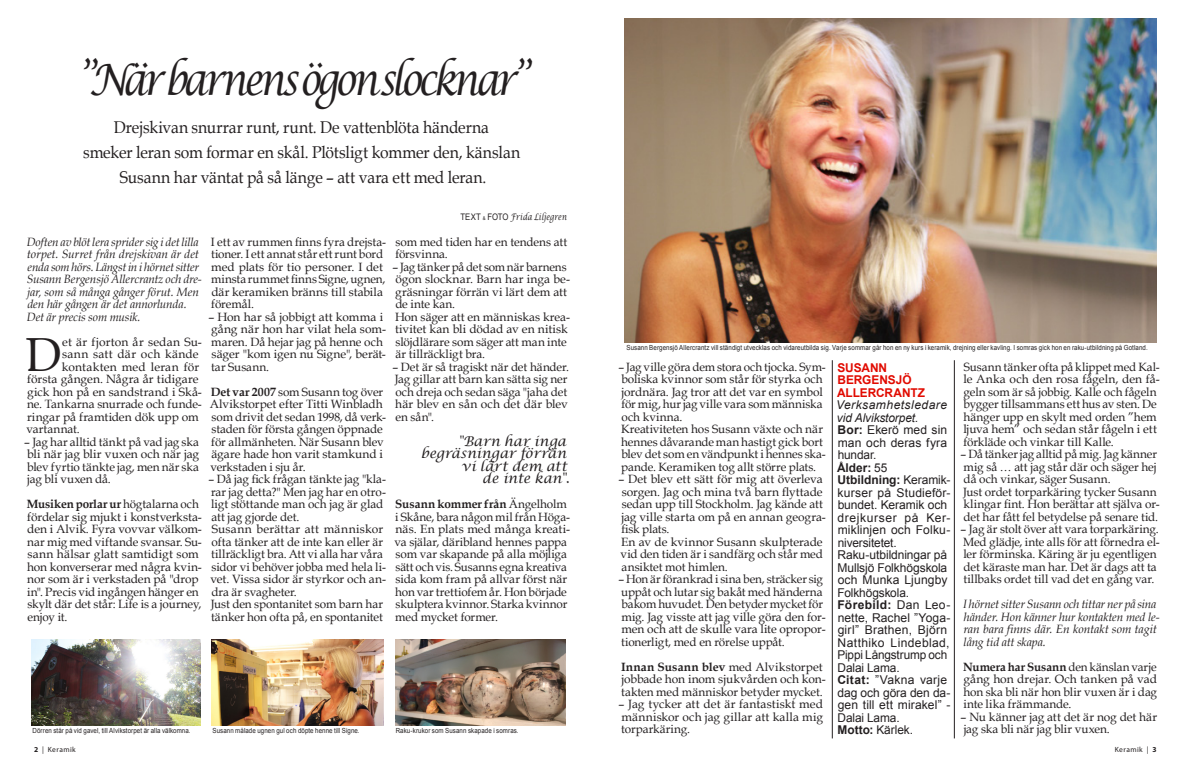
<style>
.page{position:relative;width:1191px;height:780px;background:#fff}
.page>*{position:absolute;margin:0;border:0;box-sizing:border-box;transform-origin:0 0}
.t1{font:47.8px "Book Antiqua";color:#231f20}
.t2{font:italic 43.3px "Lucida Calligraphy";letter-spacing:-.095em;color:#231f20;scale:.83 1}
.t3{font:17px/25px "Book Antiqua";letter-spacing:-.005em;color:#231f20;text-align:center;scale:.92 1}
.t4{font:italic 13.6px/12.5px "Lucida Calligraphy";letter-spacing:.01em;color:#231f20;text-align:right}
.t5{font:12.1px/12.5px "Arial";color:#231f20}
.t6{font:700 12.1px/12.5px "Arial";letter-spacing:-.005em;color:#e10a00}
.t7{font:12px/12.5px "Book Antiqua";color:#231f20}
.t8{font:italic 12px/12.5px "Book Antiqua";letter-spacing:-.01em;color:#231f20}
.t9{font:12px "Book Antiqua";letter-spacing:.025em;color:#231f20}
.t10{font:italic 9px "Lucida Calligraphy";letter-spacing:.02em;color:#231f20;scale:.76 1}
.t11{font:7.5px "Myriad Pro";letter-spacing:.06em;color:#231f20}
.t12{font:7px "Arial";letter-spacing:.01em;color:#231f20;scale:.88 1}
.s1{font-family:"Arial Narrow";font-style:normal}
.s2{font-family:"Arial Narrow";font-style:normal;font-size:5px}
.s3{font-weight:700}
.s4{font-style:italic}
</style>
<div class="page">
<img style="left:625px;top:18px;width:532px;height:324px">
<img style="left:212px;top:639px;width:171px;height:86px">
<img style="left:31px;top:639px;width:169px;height:86px">
<hr style="left:831px;top:360px;width:1px;height:378px;background:#231f20">
<hr style="left:954px;top:360px;width:1px;height:378px;background:#231f20">
<img style="left:395px;top:639px;width:170px;height:86px">
<h2 class="t2" style="left:78px;top:54px;width:545px">”När barnens ögon slocknar”</h2>
<h3 class="t3" style="left:83px;top:115px;width:476px">Drejskivan snurrar runt, runt. De vattenblöta händerna<br>smeker leran som formar en skål. Plötsligt kommer den, känslan<br>Susann har väntat på så länge – att vara ett med leran.</h3>
<p class="t10" style="left:460px;top:212px;width:141px"><span class="s1">TEXT</span> <span class="s2">&amp;</span> <span class="s1">FOTO</span> Frida Liljegren</p>
<p class="t7" style="left:211px;top:235px;width:177px">I ett av rummen finns fyra drejsta&shy;tioner. I ett annat står ett runt bord med plats för tio personer. I det minsta rummet finns Signe, ugnen, där keramiken bränns till stabila föremål.</p>
<p class="t7" style="left:208px;top:310px;width:179px">– Hon har så jobbigt att komma i gång när hon har vilat hela som&shy;maren. Då hejar jag på henne och säger "kom igen nu Signe", berät&shy;tar Susann.</p>
<p class="t7" style="left:210px;top:385px;width:177px"><span class="s3">Det var 2007</span> som Susann tog över<br>Alvikstorpet efter Titti Winbladh som drivit det sedan 1998, då verk&shy;staden för första gången öppnade för allmänheten. När Susann blev ägare hade hon varit stamkund i verkstaden i sju år.</p>
<p class="t7" style="left:208px;top:473px;width:179px">– Då jag fick frågan tänkte jag "kla&shy;rar jag detta?" Men jag har en otro&shy;ligt stöttande man och jag är glad att jag gjorde det.<br>Susann berättar att människor ofta tänker att de inte kan eller är tillräckligt bra. Att vi alla har våra sidor vi behöver jobba med hela li&shy;vet. Vissa sidor är styrkor och an&shy;dra är svagheter.<br>Just den spontanitet som barn har tänker hon ofta på, en spontanitet</p>
<p class="t7" style="left:395px;top:235px;width:173px">som med tiden har en tendens att försvinna.</p>
<p class="t7" style="left:392px;top:260px;width:179px">– Jag tänker på det som när barnens ögon slocknar. Barn har inga be&shy;gräsningar förrän vi lärt dem att de inte kan.<br>Hon säger att en människas krea&shy;tivitet kan bli dödad av en nitisk slöjdlärare som säger att man inte är tillräckligt bra.</p>
<p class="t7" style="left:392px;top:360px;width:178px">– Det är så tragiskt när det händer.<br>Jag gillar att barn kan sätta sig ner och dreja och sedan säga "jaha det här blev en sån och det där blev en sån".</p>
<p class="t4" style="left:421px;top:435px;width:150px">"Barn har inga begräsningar förrän vi lärt dem att<br>de inte kan".</p>
<p class="t7" style="left:394px;top:498px;width:177px"><span class="s3">Susann kommer från</span> Ängelholm i Skåne, bara någon mil från Höga&shy;näs. En plats med många kreati&shy;va själar, däribland hennes pappa som var skapande på alla möjliga sätt och vis. Susanns egna kreativa sida kom fram på allvar först när hon var trettiofem år. Hon började skulptera kvinnor. Starka kvinnor med mycket former.</p>
<p class="t8" style="left:27px;top:235px;width:177px">Doften av blöt lera sprider sig i det lilla torpet. Surret från drejskivan är det enda som hörs. Längst in i hörnet sitter Susann Bergensjö Allercrantz och dre&shy;jar, som så många gånger förut. Men den här gången är det annorlunda.<br>Det är precis som musik.</p>
<h1 class="t1" style="left:25px;top:324px;width:38px">D</h1>
<p class="t7" style="left:62px;top:335px;width:141px">et är fjorton år sedan Su-</p>
<p class="t9" style="left:62px;top:346px;width:138px">sann satt där och kände</p>
<p class="t7" style="left:62px;top:360px;width:139px">kontakten med leran för</p>
<p class="t7" style="left:27px;top:373px;width:173px">första gången. Några år tidigare</p>
<p class="t7" style="left:27px;top:385px;width:176px">gick hon på en sandstrand i Skå-</p>
<p class="t7" style="left:27px;top:398px;width:176px">ne. Tankarna snurrade och funde-</p>
<p class="t7" style="left:27px;top:410px;width:173px">ringar på framtiden dök upp om</p>
<p class="t7" style="left:26px;top:423px;width:55px">vartannat.</p>
<p class="t7" style="left:24px;top:435px;width:176px;text-align:justify">– Jag har alltid tänkt på vad jag ska bli när jag blir vuxen och när jag blev fyrtio tänkte jag, men när ska jag bli vuxen då.</p>
<p class="t7" style="left:27px;top:498px;width:176px"><span class="s3">Musiken porlar ur</span> högtalarna och fördelar sig mjukt i konstverksta&shy;den i Alvik. Fyra vovvar välkom&shy;nar mig med viftande svansar. Su&shy;sann hälsar glatt samtidigt som hon konverserar med några kvin&shy;nor som är i verkstaden på "drop in". Precis vid ingången hänger en skylt där det står: Life is a journey, enjoy it.</p>
<p class="t12" style="left:33px;top:726px;width:181px">Dörren står på vid gavel, till Alvikstorpet är alla välkomna.</p>
<p class="t12" style="left:212px;top:726px;width:169px">Susann målade ugnen gul och döpte henne till Signe.</p>
<p class="t12" style="left:396px;top:726px;width:141px">Raku-krukor som Susann skapade i somras.</p>
<p class="t12" style="left:626px;top:343px;width:594px">Susann Bergensjö Allercrantz vill ständigt utvecklas och vidareutbilda sig. Varje sommar går hon en ny kurs i keramik, drejning eller kavling. I somras gick hon en raku-utbildning på Gotland.</p>
<p class="t7" style="left:618px;top:360px;width:209px">– Jag ville göra dem stora och tjocka. Sym&shy;boliska kvinnor som står för styrka och jordnära. Jag tror att det var en symbol för mig, hur jag ville vara som människa och kvinna.<br>Kreativiteten hos Susann växte och när hennes dåvarande man hastigt gick bort blev det som en vändpunkt i hennes ska&shy;pande. Keramiken tog allt större plats.</p>
<p class="t7" style="left:618px;top:473px;width:209px">– Det blev ett sätt för mig att överleva sorgen. Jag och mina två barn flyttade sedan upp till Stockholm. Jag kände att jag ville starta om på en annan geogra&shy;fisk plats.<br>En av de kvinnor Susann skulpterade vid den tiden är i sandfärg och står med ansiktet mot himlen.</p>
<p class="t7" style="left:618px;top:573px;width:209px">– Hon är förankrad i sina ben, sträcker sig uppåt och lutar sig bakåt med händerna bakom huvudet. Den betyder mycket för mig. Jag visste att jag ville göra den for&shy;men och att de skulle vara lite opropor&shy;tionerligt, med en rörelse uppåt.</p>
<p class="t7" style="left:621px;top:660px;width:206px"><span class="s3">Innan Susann blev</span> med Alvikstorpet jobbade hon inom sjukvården och kon&shy;takten med människor betyder mycket.</p>
<p class="t7" style="left:618px;top:698px;width:206px;text-align:justify">– Jag tycker att det är fantastiskt med människor och jag gillar att kalla mig torparkäring.</p>
<p class="t6" style="left:837px;top:361px;width:89px">SUSANN<br>BERGENSJÖ<br>ALLERCRANTZ</p>
<p class="t5" style="left:836px;top:398px;width:116px"><span class="s4">Verksamhetsledare vid Alvikstorpet.<br></span><span class="s3">Bor:</span> Ekerö med sin man och deras fyra hundar.<br><span class="s3">Ålder:</span> 55<br><span class="s3">Utbildning:</span> Keramik&shy;kurser på Studieför&shy;bundet. Keramik och drejkurser på Ker&shy;miklinjen och Folku&shy;niversitetet.<br>Raku-utbildningar på<br>Mullsjö Folkhögskola och Munka Ljungby<br>Folkhögskola.<br><span class="s3">Förebild:</span> Dan Leo&shy;nette, Rachel ”Yoga&shy;girl” Brathen, Björn<br>Natthiko Lindeblad,<br>Pippi Långstrump och<br>Dalai Lama.<br><span class="s3">Citat:</span> ”Vakna varje dag och göra den da&shy;gen till ett mirakel” -<br>Dalai Lama.<br><span class="s3">Motto:</span> Kärlek.</p>
<p class="t7" style="left:963px;top:360px;width:198px">Susann tänker ofta på klippet med Kal&shy;le Anka och den rosa fågeln, den få&shy;geln som är så jobbig. Kalle och fågeln bygger tillsammans ett hus av sten. De hänger upp en skylt med orden ”hem ljuva hem” och sedan står fågeln i ett förkläde och vinkar till Kalle.</p>
<p class="t7" style="left:960px;top:448px;width:201px">– Då tänker jag alltid på mig. Jag känner mig så … att jag står där och säger hej då och vinkar, säger Susann.<br>Just ordet torparkäring tycker Susann klingar fint. Hon berättar att själva or&shy;det har fått fel betydelse på senare tid.</p>
<p class="t7" style="left:960px;top:523px;width:201px">– Jag är stolt över att vara torparkäring.<br>Med glädje, inte alls för att förnedra el&shy;ler förminska. Käring är ju egentligen det käraste man har. Det är dags att ta tillbaks ordet till vad det en gång var.</p>
<p class="t8" style="left:963px;top:598px;width:198px">I hörnet sitter Susann och tittar ner på sina händer. Hon känner hur kontakten med le&shy;ran bara finns där. En kontakt som tagit lång tid att skapa.</p>
<p class="t7" style="left:963px;top:660px;width:195px;text-align:justify"><span class="s3">Numera har Susann</span> den känslan varje gång hon drejar. Och tanken på vad hon ska bli när hon blir vuxen är i dag inte lika främmande.</p>
<p class="t7" style="left:960px;top:710px;width:198px">– Nu känner jag att det är nog det här jag ska bli när jag blir vuxen.</p>
<p class="t11" style="left:34px;top:745px;width:43px"><span class="s3">2</span> | Keramik</p>
<p class="t11" style="left:1114px;top:745px;width:43px">Keramik | <span class="s3">3</span></p>
</div>
